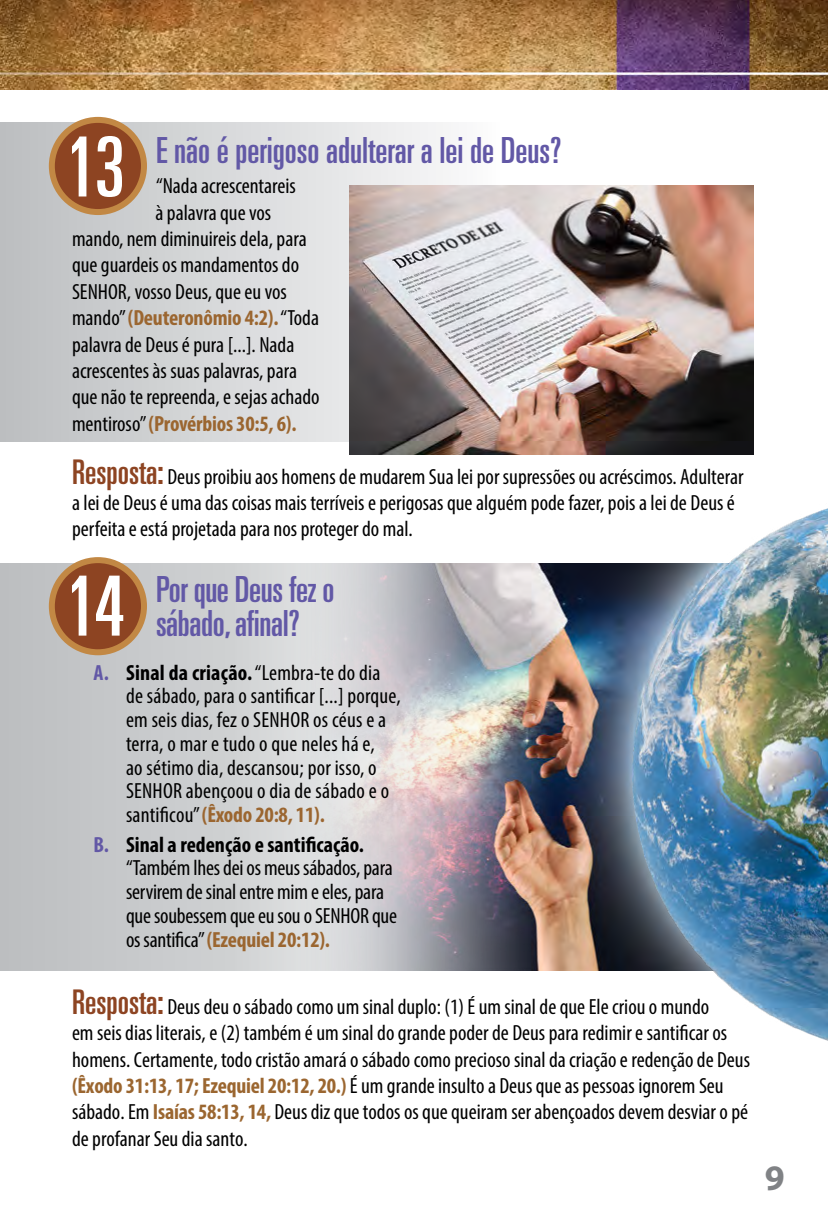
<style>
.page{position:relative;width:828px;height:1224px;background:#fff}
.page>*{position:absolute;margin:0;border:0;box-sizing:border-box;transform-origin:0 0}
.t1{font:ultra-condensed 83px "Univers";color:#fff}
.t2{font:ultra-condensed 36px/34px "Univers";color:#6258a6}
.t3{font:700 36px "Myriad Pro";color:#808285}
.t4{font:condensed 22px/23.8px "Myriad Pro";color:#000}
.t5{font:700 condensed 22px "Myriad Pro";letter-spacing:-.01em;color:#9b6630}
.s1{font-weight:400;color:#000}
.s2{font-family:"Univers";font-stretch:ultra-condensed;font-size:34px;color:#8d4422}
.s3{font-weight:700;color:#6258a6}
.s4{font-weight:700}
.s5{font-weight:700;color:#9b6630}
</style>
<div class="page">
<img style="left:0;top:0;width:828px;height:90px">
<div style="left:0;top:123px;width:500px;height:319px;background:linear-gradient(to right,#bcbebf,#fbfafb)"></div>
<div style="left:52px;top:120px;width:92px;height:92px;background:#8d4422;border-radius:50%"></div>
<div style="left:49px;top:117px;width:98px;height:98px;border:6px solid #c28844;border-radius:50%"></div>
<svg style="left:0;top:563px;width:276px;height:408px;background:#c8c9cb"></svg>
<div style="left:52px;top:560px;width:92px;height:92px;background:#8d4422;border-radius:50%"></div>
<div style="left:49px;top:557px;width:98px;height:98px;border:6px solid #c28844;border-radius:50%"></div>
<img style="left:350px;top:186px;width:403px;height:269px">
<img style="left:276px;top:563px;width:355px;height:408px">
<img style="left:631px;top:508px;width:197px;height:533px">
<h1 class="t1" style="left:65px;top:120px;width:61px">13</h1>
<h2 class="t2" style="left:156px;top:133px;width:407px">E não é perigoso adulterar a lei de Deus?</h2>
<p class="t4" style="left:156px;top:174px;width:141px">“Nada acrescentareis</p>
<p class="t4" style="left:156px;top:200px;width:117px">à palavra que vos</p>
<p class="t4" style="left:72px;top:227px;width:236px">mando, nem diminuireis dela, para</p>
<p class="t4" style="left:72px;top:253px;width:229px">que guardeis os mandamentos do</p>
<p class="t4" style="left:72px;top:279px;width:216px">SENHOR, vosso Deus, que eu vos</p>
<p class="t5" style="left:72px;top:304px;width:249px"><span class="s1">mando”</span> (Deuteronômio 4:2). <span class="s1">“Toda</span></p>
<p class="t4" style="left:72px;top:332px;width:224px">palavra de Deus é pura [...]. Nada</p>
<p class="t4" style="left:72px;top:359px;width:227px">acrescentes às suas palavras, para</p>
<p class="t4" style="left:72px;top:385px;width:249px">que não te repreenda, e sejas achado</p>
<p class="t5" style="left:72px;top:410px;width:226px"><span class="s1">mentiroso”</span> (Provérbios 30:5, 6).</p>
<p class="t4" style="left:72px;top:463px;width:673px;line-height:26.4px"><span class="s2">Resposta:</span> Deus proibiu aos homens de mudarem Sua lei por supressões ou acréscimos. Adulterar a lei de Deus é uma das coisas mais terríveis e perigosas que alguém pode fazer, pois a lei de Deus é perfeita e está projetada para nos proteger do mal.</p>
<h1 class="t1" style="left:65px;top:559px;width:61px">14</h1>
<h2 class="t2" style="left:156px;top:572px;width:180px">Por que Deus fez o sábado, afinal?</h2>
<p class="t4" style="left:126px;top:660px;width:276px;text-indent:-32px"><span class="s3">A.</span> <span class="s4">Sinal da criação.</span> “Lembra-te do dia de sábado, para o santificar [...] porque, em seis dias, fez o SENHOR os céus e a terra, o mar e tudo o que neles há e,<br>ao sétimo dia, descansou; por isso, o SENHOR abençoou o dia de sábado e o santificou” <span class="s5">(Êxodo 20:8, 11).</span></p>
<p class="t4" style="left:126px;top:832px;width:273px;text-indent:-32px"><span class="s3">B.</span> <span class="s4">Sinal a redenção e santificação. </span>“Também lhes dei os meus sábados, para servirem de sinal entre mim e eles, para que soubessem que eu sou o SENHOR que os santifica” <span class="s5">(Ezequiel 20:12).</span></p>
<p class="t4" style="left:72px;top:993px;width:680px;line-height:26.4px"><span class="s2">Resposta:</span> Deus deu o sábado como um sinal duplo: (1) É um sinal de que Ele criou o mundo<br>em seis dias literais, e (2) também é um sinal do grande poder de Deus para redimir e santificar os homens. Certamente, todo cristão amará o sábado como precioso sinal da criação e redenção de Deus <span class="s5">(Êxodo 31:13, 17; Ezequiel 20:12, 20.)</span> É um grande insulto a Deus que as pessoas ignorem Seu sábado. Em <span class="s5">Isaías 58:13, 14,</span> Deus diz que todos os que queiram ser abençoados devem desviar o pé de profanar Seu dia santo.</p>
<h2 class="t3" style="left:765px;top:1155px;width:21px">9</h2>
</div>
